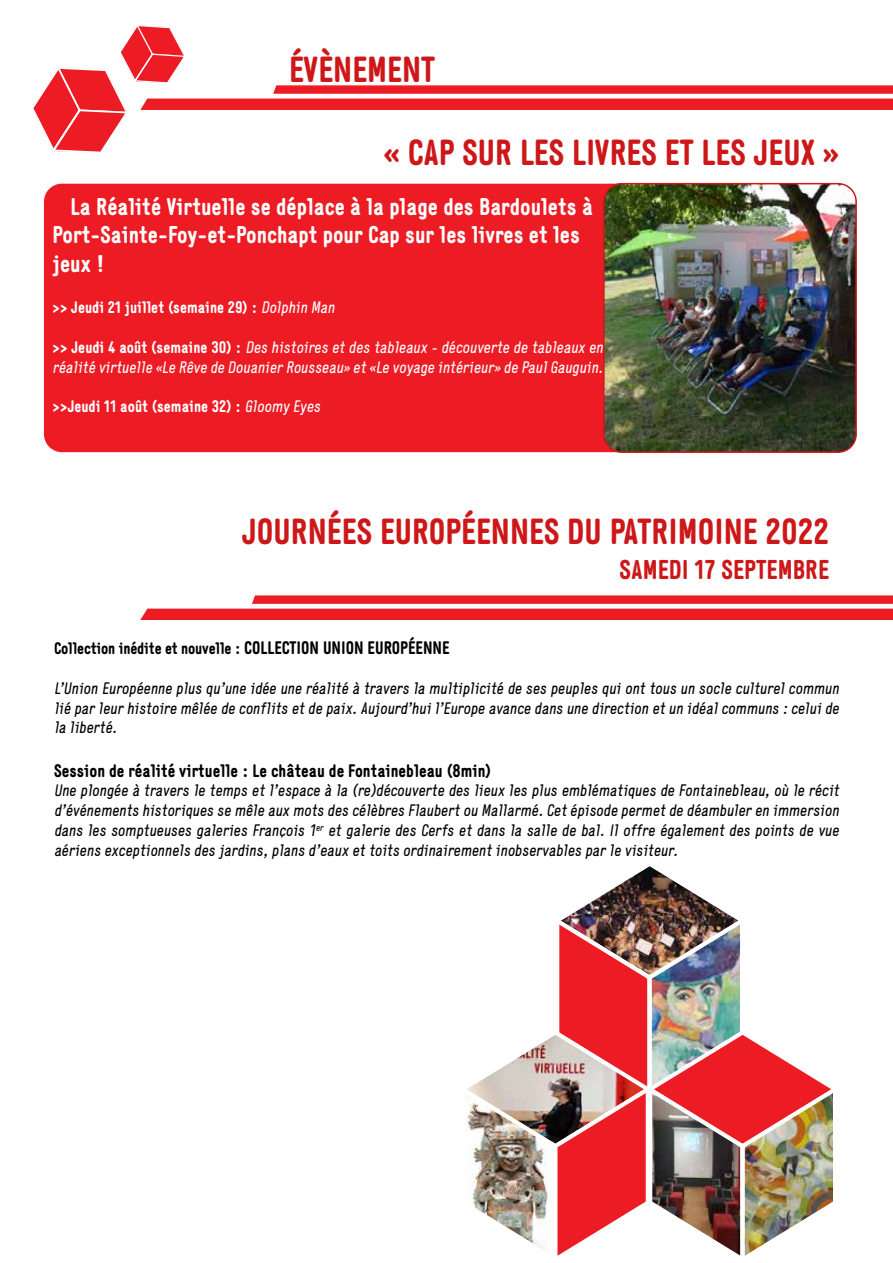
<style>
.page{position:relative;width:893px;height:1263px;background:#fff}
.page>*{position:absolute;margin:0;border:0;box-sizing:border-box;transform-origin:0 0}
.t1{font:700 36px "Generika";color:#cd1719}
.t2{font:700 27px "Generika";color:#cd1719}
.t3{font:700 24px/28.8px "Generika";color:#fff}
.t4{font:700 18px "Generika";color:#000}
.t5{font:italic 16.5px/19.8px "Generika";color:#000;text-align:justify}
.t6{font:italic 16.5px/19.8px "Generika";color:#fff}
.t7{font:700 16.5px "Generika";color:#fff}
.t8{font:700 16.5px "Generika";letter-spacing:-.01em;color:#000}
.s1{font-weight:400;font-style:italic}
.s2{font-weight:700;font-style:normal}
.s3{font-size:18px}
</style>
<div class="page">
<svg style="left:33px;top:25px;width:860px;height:128px"></svg>
<svg style="left:140px;top:595px;width:753px;height:25px"></svg>
<img style="left:467px;top:866px;width:366px;height:390px">
<div style="left:44px;top:184px;width:805px;height:268px;background:#ed1c24;border-radius:18px"></div>
<img style="left:606px;top:184px;width:250px;height:266px">
<div style="left:603px;top:183px;width:254px;height:270px;border:2px solid #cd1719;border-radius:18px"></div>
<h1 class="t1" style="left:289px;top:48px;width:147px">ÉVÈNEMENT</h1>
<h1 class="t1" style="left:384px;top:131px;width:457px">« CAP SUR LES LIVRES ET LES JEUX »</h1>
<h3 class="t3" style="left:53px;top:191px;width:542px;text-indent:18px">La Réalité Virtuelle se déplace à la plage des Bardoulets à<br>Port-Sainte-Foy-et-Ponchapt pour Cap sur les livres et les jeux !</h3>
<p class="t7" style="left:53px;top:298px;width:284px">&gt;&gt; Jeudi 21 juillet (semaine 29) : <span class="s1">Dolphin Man</span></p>
<p class="t6" style="left:53px;top:337px;width:552px"><span class="s2">&gt;&gt; Jeudi 4 août (semaine 30) :</span> Des histoires et des tableaux - découverte de tableaux en réalité virtuelle «Le Rêve de Douanier Rousseau» et «Le voyage intérieur» de Paul Gauguin.</p>
<p class="t7" style="left:53px;top:397px;width:269px">&gt;&gt;Jeudi 11 août (semaine 32) : <span class="s1">Gloomy Eyes</span></p>
<h1 class="t1" style="left:242px;top:510px;width:589px">JOURNÉES EUROPÉENNES DU PATRIMOINE 2022</h1>
<h2 class="t2" style="left:619px;top:554px;width:211px">SAMEDI 17 SEPTEMBRE</h2>
<p class="t8" style="left:54px;top:639px;width:397px">Collection inédite et nouvelle : <span class="s3">COLLECTION UNION EUROPÉENNE</span></p>
<p class="t5" style="left:54px;top:678px;width:786px">L’Union Européenne plus qu’une idée une réalité à travers la multiplicité de ses peuples qui ont tous un socle culturel commun lié par leur histoire mêlée de conflits et de paix. Aujourd’hui l’Europe avance dans une direction et un idéal communs : celui de la liberté.</p>
<p class="t4" style="left:54px;top:760px;width:439px">Session de réalité virtuelle : Le château de Fontainebleau (8min)</p>
<p class="t5" style="left:54px;top:781px;width:786px">Une plongée à travers le temps et l’espace à la (re)découverte des lieux les plus emblématiques de Fontainebleau, où le récit d’événements historiques se mêle aux mots des célèbres Flaubert ou Mallarmé. Cet épisode permet de déambuler en immersion dans les somptueuses galeries François 1<sup>er</sup> et galerie des Cerfs et dans la salle de bal. Il offre également des points de vue aériens exceptionnels des jardins, plans d’eaux et toits ordinairement inobservables par le visiteur.</p>
</div>
